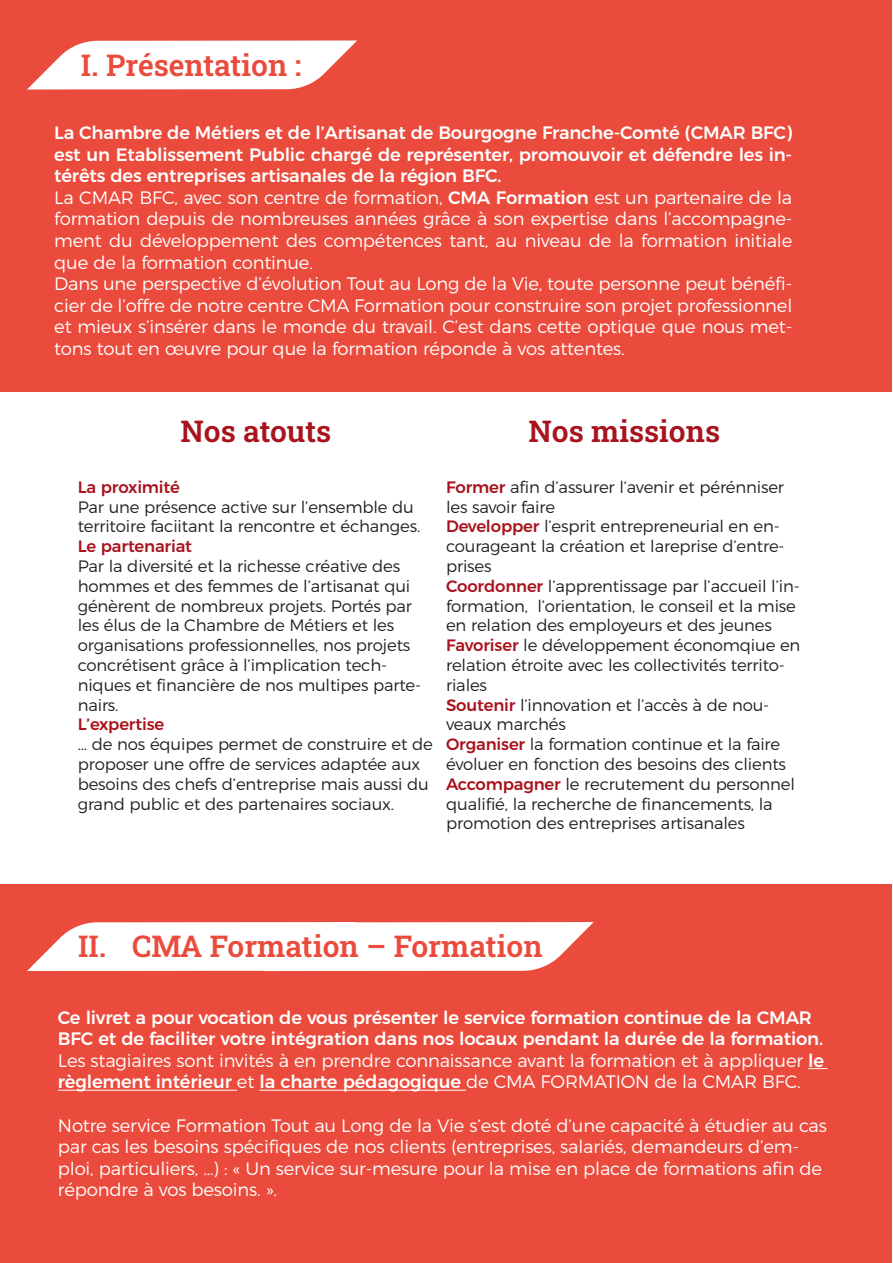
<style>
.page{position:relative;width:893px;height:1263px;background:#fff}
.page>*{position:absolute;margin:0;border:0;box-sizing:border-box;transform-origin:0 0}
.Titre1{font:600 30px "Roboto Slab";color:#ea4b3c}
.Titre1-2{font:600 30px "Roboto Slab";color:#a8131d}
.texte{font:300 18px/21.6px "Montserrat";letter-spacing:-.01em;color:#fff}
.texte-2{font:500 18px/21.6px "Montserrat";letter-spacing:-.01em;color:#fff}
.texte-3{font:300 16.5px/19.8px "Montserrat";letter-spacing:-.01em;color:#231f20}
.texte-4{font:500 16.5px "Montserrat";letter-spacing:-.01em;color:#a8131d}
.texte-5{font:500 16.5px "Montserrat";letter-spacing:-.01em;color:#a8121c}
.s1{font-weight:500}
.s2{font-weight:500;color:#a8131d}
</style>
<div class="page">
<div style="left:0;top:885px;width:891px;height:378px;background:#ea4b3c"></div>
<svg style="left:808px;top:1068px;width:19px;height:1px"></svg>
<hr style="left:58px;top:1090px;width:179px;height:1px;background:#fff">
<hr style="left:259px;top:1090px;width:207px;height:1px;background:#fff">
<div style="left:0;top:0;width:891px;height:392px;background:#ea4b3c"></div>
<svg style="left:27px;top:41px;width:330px;height:48px"></svg>
<svg style="left:27px;top:922px;width:567px;height:49px"></svg>
<p class="Titre1" style="left:81px;top:44px;width:222px">I. Présentation :</p>
<p class="texte-2" style="left:54px;top:120px;width:739px;text-align:justify">La Chambre de Métiers et de l’Artisanat de Bourgogne Franche-Comté (CMAR BFC) est un Etablissement Public chargé de représenter, promouvoir et défendre les in&shy;térêts des entreprises artisanales de la région BFC.</p>
<p class="texte" style="left:54px;top:185px;width:740px;text-align:justify">La CMAR BFC, avec son centre de formation, <span class="s1">CMA Formation</span> est un partenaire de la formation depuis de nombreuses années grâce à son expertise dans l’accompagne&shy;ment du développement des compétences tant, au niveau de la formation initiale que de la formation continue.</p>
<p class="texte" style="left:54px;top:271px;width:740px;text-align:justify">Dans une perspective d’évolution Tout au Long de la Vie, toute personne peut bénéfi&shy;cier de l’offre de notre centre CMA Formation pour construire son projet professionnel et mieux s’insérer dans le monde du travail. C’est dans cette optique que nous met&shy;tons tout en œuvre pour que la formation réponde à vos attentes.</p>
<p class="Titre1-2" style="left:181px;top:411px;width:152px">Nos atouts</p>
<p class="Titre1-2" style="left:528px;top:411px;width:193px">Nos missions</p>
<p class="texte-4" style="left:78px;top:474px;width:104px">La proximité</p>
<p class="texte-3" style="left:78px;top:495px;width:344px">Par une présence active sur l’ensemble du territoire faciitant la rencontre et échanges.</p>
<p class="texte-4" style="left:78px;top:533px;width:116px">Le partenariat</p>
<p class="texte-3" style="left:78px;top:555px;width:345px">Par la diversité et la richesse créative des hommes et des femmes de l’artisanat qui génèrent de nombreux projets. Portés par les élus de la Chambre de Métiers et les organisations professionnelles, nos projets concrétisent grâce à l’implication tech&shy;niques et financière de nos multipes parte&shy;nairs.</p>
<p class="texte-5" style="left:78px;top:711px;width:88px">L’expertise</p>
<p class="texte-3" style="left:78px;top:733px;width:357px">... de nos équipes permet de construire et de proposer une offre de services adaptée aux besoins des chefs d’entreprise mais aussi du grand public et des partenaires sociaux.</p>
<p class="texte-3" style="left:446px;top:476px;width:339px"><span class="s2">Former</span> afin d’assurer l’avenir et pérénniser les savoir faire</p>
<p class="texte-3" style="left:446px;top:515px;width:340px"><span class="s2">Developper</span> l’esprit entrepreneurial en en&shy;courageant la création et lareprise d’entre&shy;prises</p>
<p class="texte-3" style="left:446px;top:575px;width:355px"><span class="s2">Coordonner</span> l’apprentissage par l’accueil l’in&shy;formation, l’orientation, le conseil et la mise en relation des employeurs et des jeunes</p>
<p class="texte-3" style="left:446px;top:634px;width:356px"><span class="s2">Favoriser</span> le développement économqiue en relation étroite avec les collectivités territo&shy;riales</p>
<p class="texte-3" style="left:446px;top:693px;width:325px"><span class="s2">Soutenir</span> l’innovation et l’accès à de nou&shy;veaux marchés</p>
<p class="texte-3" style="left:446px;top:733px;width:341px"><span class="s2">Organiser</span> la formation continue et la faire évoluer en fonction des besoins des clients</p>
<p class="texte-3" style="left:446px;top:773px;width:350px"><span class="s2">Accompagner</span> le recrutement du personnel qualifié, la recherche de financements, la promotion des entreprises artisanales</p>
<p class="Titre1" style="left:78px;top:926px;width:466px">II. CMA Formation – Formation</p>
<p class="texte-2" style="left:58px;top:1005px;width:767px">Ce livret a pour vocation de vous présenter le service formation continue de la CMAR<br>BFC et de faciliter votre intégration dans nos locaux pendant la durée de la formation.</p>
<p class="texte" style="left:58px;top:1048px;width:768px">Les stagiaires sont invités à en prendre connaissance avant la formation et à appliquer <span class="s1">le règlement intérieur</span> et <span class="s1">la charte pédagogique</span> de CMA FORMATION de la CMAR BFC.</p>
<p class="texte" style="left:58px;top:1113px;width:770px">Notre service Formation Tout au Long de la Vie s’est doté d’une capacité à étudier au cas par cas les besoins spécifiques de nos clients (entreprises, salariés, demandeurs d’em&shy;ploi, particuliers, …) : « Un service sur-mesure pour la mise en place de formations afin de répondre à vos besoins. ».</p>
</div>
